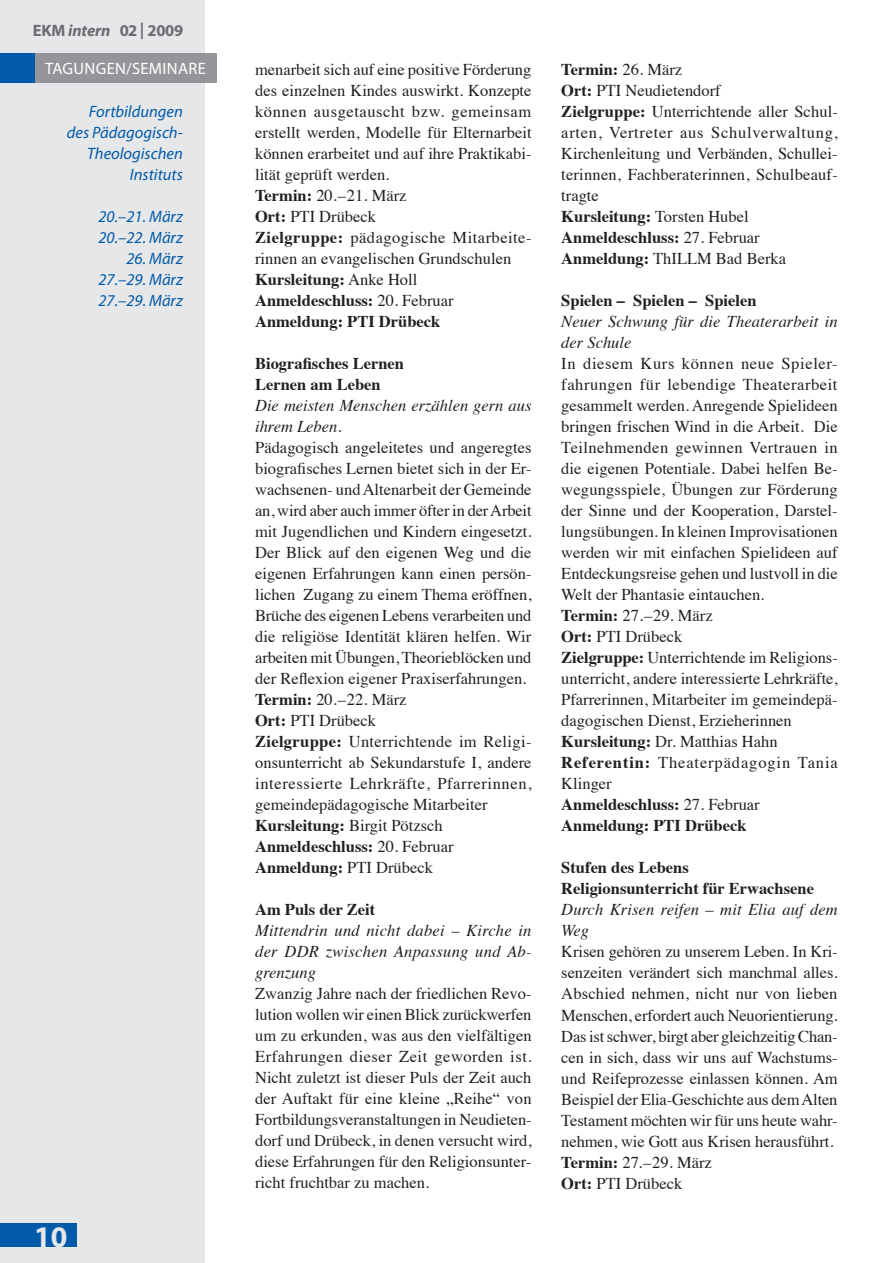
<style>
.page{position:relative;width:893px;height:1263px;background:#fff}
.page>*{position:absolute;margin:0;border:0;box-sizing:border-box;transform-origin:0 0}
.t1{font:700 30px "Myriad Pro";color:#e6e7e9}
.t2{font:16.5px/21px "Times";color:#231f20}
.t3{font:italic 16.5px/21px "Myriad Pro";color:#015aaa;text-align:right}
.t4{font:16.5px "Myriad Pro";letter-spacing:.02em;color:#fff}
.t5{font:700 16.5px "Myriad Pro";letter-spacing:-.01em;color:#6c6d70}
.s1{font-style:italic}
.s2{font-weight:700}
</style>
<div class="page">
<div style="left:0;top:0;width:204px;height:1263px;background:#e6e7e9"></div>
<div style="left:34px;top:53px;width:183px;height:30px;background:#939598"></div>
<div style="left:0;top:53px;width:34px;height:30px;background:#015aaa"></div>
<div style="left:0;top:1223px;width:77px;height:23px;background:#015aaa"></div>
<p class="t5" style="left:33px;top:20px;width:152px">EKM <span class="s1">intern</span> 02 | 2009</p>
<p class="t4" style="left:45px;top:58px;width:97px">TAGUNGEN/SEMIN</p>
<p class="t4" style="left:178px;top:58px;width:29px">ARE</p>
<p class="t2" style="left:255px;top:58px;width:278px">menarbeit sich auf eine positive Förderung des einzelnen Kindes auswirkt. Konzepte können ausgetauscht bzw. gemeinsam erstellt werden, Modelle für Elternarbeit können erarbeitet und auf ihre Praktikabi&shy;lität geprüft werden.<br><span class="s2">Termin:</span> 20.–21. März<br><span class="s2">Ort:</span> PTI Drübeck<br><span class="s2">Zielgruppe:</span> pädagogische Mitarbeite&shy;rinnen an evangelischen Grundschulen<br><span class="s2">Kursleitung:</span> Anke Holl<br><span class="s2">Anmeldeschluss:</span> 20. Februar<br><span class="s2">Anmeldung: PTI Drübeck</span></p>
<p class="t2" style="left:255px;top:352px;width:278px"><span class="s2">Biografisches Lernen<br>Lernen am Leben<br></span><span class="s1">Die meisten Menschen erzählen gern aus ihrem Leben</span>.<br>Pädagogisch angeleitetes und angeregtes biografisches Lernen bietet sich in der Er&shy;wachsenen- und Altenarbeit der Gemeinde an, wird aber auch immer öfter in der Arbeit mit Jugendlichen und Kindern eingesetzt.<br>Der Blick auf den eigenen Weg und die eigenen Erfahrungen kann einen persön&shy;lichen Zugang zu einem Thema eröffnen, Brüche des eigenen Lebens verarbeiten und die religiöse Identität klären helfen. Wir arbeiten mit Übungen, Theorieblöcken und der Reflexion eigener Praxiserfahrungen.<br><span class="s2">Termin:</span> 20.–22. März<br><span class="s2">Ort:</span> PTI Drübeck<br><span class="s2">Zielgruppe:</span> Unterrichtende im Religi&shy;onsunterricht ab Sekundarstufe I, andere interessierte Lehrkräfte, Pfarrerinnen, gemeindepädagogische Mitarbeiter <span class="s2">Kursleitung:</span> Birgit Pötzsch <span class="s2">Anmeldeschluss:</span> 20. Februar <span class="s2">Anmeldung:</span> PTI Drübeck</p>
<p class="t2" style="left:255px;top:898px;width:278px"><span class="s2">Am Puls der Zeit<br></span><span class="s1">Mittendrin und nicht dabei – Kirche in der DDR zwischen Anpassung und Ab&shy;grenzung<br></span>Zwanzig Jahre nach der friedlichen Revo&shy;lution wollen wir einen Blick zurückwerfen um zu erkunden, was aus den vielfältigen Erfahrungen dieser Zeit geworden ist.<br>Nicht zuletzt ist dieser Puls der Zeit auch der Auftakt für eine kleine „Reihe“ von Fortbildungsveranstaltungen in Neudieten&shy;dorf und Drübeck, in denen versucht wird, diese Erfahrungen für den Religionsunter&shy;richt fruchtbar zu machen.</p>
<p class="t3" style="left:67px;top:101px;width:117px">Fortbildungen des Pädagogisch-<br>Theologischen<br>Instituts</p>
<p class="t3" style="left:98px;top:206px;width:86px;text-align:left">20.–21. März<br>20.–22. März</p>
<p class="t3" style="left:98px;top:248px;width:86px;text-align:justify;text-indent:28px">26. März 27.–29. März 27.–29. März</p>
<p class="t1" style="left:34px;top:1217px;width:35px">10</p>
<p class="t2" style="left:561px;top:58px;width:278px"><span class="s2">Termin:</span> 26. März<br><span class="s2">Ort:</span> PTI Neudietendorf<br><span class="s2">Zielgruppe:</span> Unterrichtende aller Schul&shy;arten, Vertreter aus Schulverwaltung,<br>Kirchenleitung und Verbänden, Schullei&shy;terinnen, Fachberaterinnen, Schulbeauf&shy;tragte<br><span class="s2">Kursleitung:</span> Torsten Hubel<br><span class="s2">Anmeldeschluss:</span> 27. Februar<br><span class="s2">Anmeldung:</span> ThILLM Bad Berka</p>
<p class="t2" style="left:561px;top:289px;width:278px"><span class="s2">Spielen – Spielen – Spielen<br></span><span class="s1">Neuer Schwung für die Theaterarbeit in der Schule<br></span>In diesem Kurs können neue Spieler&shy;fahrungen für lebendige Theaterarbeit gesammelt werden. Anregende Spielideen bringen frischen Wind in die Arbeit. Die Teilnehmenden gewinnen Vertrauen in die eigenen Potentiale. Dabei helfen Be&shy;wegungsspiele, Übungen zur Förderung der Sinne und der Kooperation, Darstel&shy;lungsübungen. In kleinen Improvisationen werden wir mit einfachen Spielideen auf Entdeckungsreise gehen und lustvoll in die Welt der Phantasie eintauchen.<br><span class="s2">Termin:</span> 27.–29. März<br><span class="s2">Ort:</span> PTI Drübeck<br><span class="s2">Zielgruppe:</span> Unterrichtende im Religions&shy;unterricht, andere interessierte Lehrkräfte, Pfarrerinnen, Mitarbeiter im gemeindepä&shy;dagogischen Dienst, Erzieherinnen <span class="s2">Kursleitung:</span> Dr. Matthias Hahn <span class="s2">Referentin:</span> Theaterpädagogin Tania Klinger<br><span class="s2">Anmeldeschluss:</span> 27. Februar <span class="s2">Anmeldung: PTI Drübeck</span></p>
<p class="t2" style="left:561px;top:856px;width:278px"><span class="s2">Stufen des Lebens<br>Religionsunterricht für Erwachsene </span><span class="s1">Durch Krisen reifen – mit Elia auf dem Weg<br></span>Krisen gehören zu unserem Leben. In Kri&shy;senzeiten verändert sich manchmal alles.<br>Abschied nehmen, nicht nur von lieben Menschen, erfordert auch Neuorientierung.<br>Das ist schwer, birgt aber gleichzeitig Chan&shy;cen in sich, dass wir uns auf Wachstums&shy;und Reifeprozesse einlassen können. Am Beispiel der Elia-Geschichte aus dem Alten Testament möchten wir für uns heute wahr&shy;nehmen, wie Gott aus Krisen herausführt.<br><span class="s2">Termin:</span> 27.–29. März<br><span class="s2">Ort:</span> PTI Drübeck</p>
</div>
